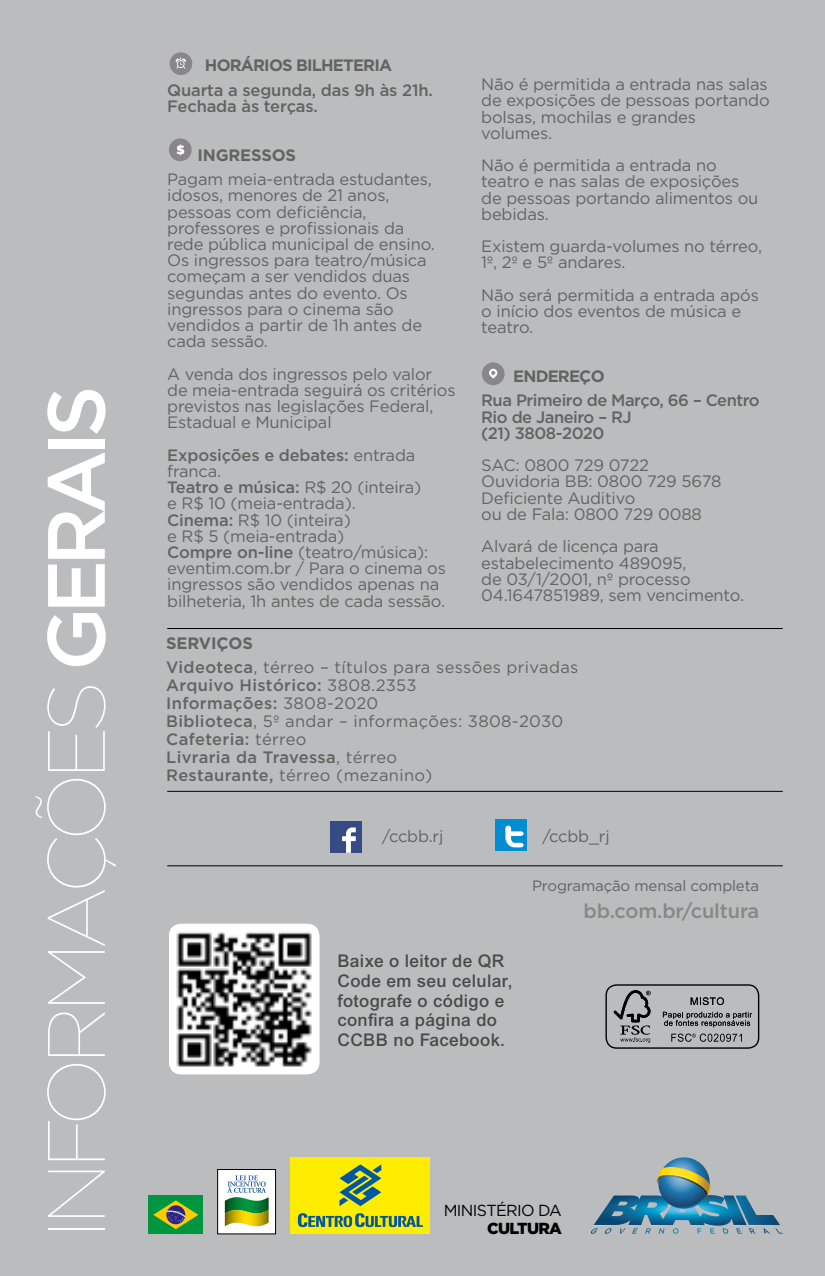
<style>
.page{position:relative;width:825px;height:1276px;background:#bbbcbd}
.page>*{position:absolute;margin:0;border:0;box-sizing:border-box;transform-origin:0 0}
.t1{font:100 81px "Gotham";letter-spacing:-.08em;color:#fff}
.t2{font:500 20.1px "Gotham";letter-spacing:-.01em;color:#878786}
.t3{font:500 17.4px/19.5px "Arial";letter-spacing:.02em;color:#494948}
.t4{font:16.5px/16.2px "Gotham";letter-spacing:-.01em;color:#636362}
.t5{font:16.5px/18px "Gotham";letter-spacing:.02em;color:#636362}
.t6{font:500 16.5px/16.2px "Gotham";letter-spacing:-.03em;color:#636362}
.t7{font:500 16.5px/16.2px "Gotham";letter-spacing:-.01em;color:#636362}
.t8{font:700 16.5px "Gotham";letter-spacing:-.05em;color:#636362}
.t9{font:700 16.5px "Gotham";letter-spacing:-.01em;color:#636362}
.t10{font:15.9px "Gotham";letter-spacing:-.04em;color:#000}
.t11{font:900 15.9px "Gotham";letter-spacing:-.04em;color:#000}
.t12{font:15px "Gotham";letter-spacing:-.01em;color:#636362}
.s1{font-weight:500}
</style>
<div class="page">
<div style="left:170px;top:52px;width:22px;height:23px;background:#888688;border-radius:50%"></div>
<svg style="left:176px;top:58px;width:10px;height:11px"></svg>
<div style="left:169px;top:138px;width:23px;height:23px;background:#888688;border-radius:50%"></div>
<svg style="left:176px;top:144px;width:8px;height:12px"></svg>
<div style="left:482px;top:362px;width:23px;height:23px;background:#888688;border-radius:50%"></div>
<svg style="left:489px;top:369px;width:8px;height:10px"></svg>
<svg style="left:614px;top:990px;width:37px;height:52px"></svg>
<svg style="left:691px;top:997px;width:33px;height:8px"></svg>
<svg style="left:663px;top:1012px;width:89px;height:15px"></svg>
<svg style="left:671px;top:1033px;width:71px;height:8px"></svg>
<div style="left:605px;top:984px;width:154px;height:64px;border:1px solid #000;border-radius:10px"></div>
<hr style="left:167px;top:865px;width:616px;height:1px;background:#000">
<hr style="left:167px;top:791px;width:616px;height:1px;background:#000">
<hr style="left:167px;top:628px;width:616px;height:1px;background:#000">
<div style="left:330px;top:821px;width:32px;height:32px;background:#364b84"></div>
<svg style="left:342px;top:827px;width:14px;height:26px"></svg>
<div style="left:495px;top:819px;width:31px;height:32px;background:#008dd4"></div>
<svg style="left:505px;top:825px;width:19px;height:22px"></svg>
<img style="left:169px;top:924px;width:150px;height:150px">
<div style="left:218px;top:1169px;width:58px;height:65px;background:#fff"></div>
<div style="left:218px;top:1169px;width:58px;height:65px;border:1px solid #000"></div>
<svg style="left:225px;top:1175px;width:44px;height:52px"></svg>
<svg style="left:590px;top:1157px;width:193px;height:76px"></svg>
<div style="left:291px;top:1157px;width:139px;height:76px;background:#ffed00"></div>
<svg style="left:339px;top:1164px;width:42px;height:42px"></svg>
<svg style="left:344px;top:1215px;width:8px;height:12px"></svg>
<svg style="left:298px;top:1213px;width:51px;height:14px"></svg>
<svg style="left:355px;top:1213px;width:68px;height:14px"></svg>
<div style="left:149px;top:1195px;width:54px;height:38px;background:#00963f"></div>
<svg style="left:153px;top:1200px;width:45px;height:29px"></svg>
<h1 class="t1" style="left:33px;top:1238px;width:854px;rotate:-90deg">INFORMAÇÕES <span class="s1">GERAIS</span></h1>
<p class="t8" style="left:205px;top:56px;width:189px">HORÁRIOS BILHETERIA</p>
<p class="t7" style="left:167px;top:81px;width:267px">Quarta a segunda, das 9h às 21h.<br>Fechada às terças.</p>
<p class="t9" style="left:197px;top:145px;width:100px">INGRESSOS</p>
<p class="t4" style="left:167px;top:171px;width:269px">Pagam meia-entrada estudantes, idosos, menores de 21 anos, pessoas com deficiência, professores e profissionais da rede pública municipal de ensino.<br>Os ingressos para teatro/música começam a ser vendidos duas segundas antes do evento. Os ingressos para o cinema são vendidos a partir de 1h antes de cada sessão.</p>
<p class="t4" style="left:167px;top:365px;width:290px">A venda dos ingressos pelo valor de meia-entrada seguirá os critérios previstos nas legislações Federal,<br>Estadual e Municipal</p>
<p class="t4" style="left:167px;top:446px;width:280px"><span class="s1">Exposições e debates:</span> entrada franca.<br><span class="s1">Teatro e música:</span> R$ 20 (inteira)<br>e R$ 10 (meia-entrada).<br><span class="s1">Cinema:</span> R$ 10 (inteira)<br>e R$ 5 (meia-entrada)<br><span class="s1">Compre on-line</span> (teatro/música): eventim.com.br / Para o cinema os ingressos são vendidos apenas na bilheteria, 1h antes de cada sessão.</p>
<p class="t9" style="left:166px;top:633px;width:88px">SERVIÇOS</p>
<p class="t4" style="left:481px;top:76px;width:290px">Não é permitida a entrada nas salas de exposições de pessoas portando bolsas, mochilas e grandes volumes.</p>
<p class="t4" style="left:481px;top:157px;width:279px">Não é permitida a entrada no teatro e nas salas de exposições de pessoas portando alimentos ou bebidas.</p>
<p class="t4" style="left:481px;top:238px;width:282px">Existem guarda-volumes no térreo,<br>1º, 2º e 5º andares.</p>
<p class="t4" style="left:481px;top:287px;width:279px">Não será permitida a entrada após o início dos eventos de música e teatro.</p>
<p class="t8" style="left:513px;top:366px;width:93px">ENDEREÇO</p>
<p class="t6" style="left:481px;top:392px;width:280px">Rua Primeiro de Março, 66 – Centro<br>Rio de Janeiro – RJ<br>(21) 3808-2020</p>
<p class="t4" style="left:481px;top:457px;width:242px">SAC: 0800 729 0722<br>Ouvidoria BB: 0800 729 5678<br>Deficiente Auditivo<br>ou de Fala: 0800 729 0088</p>
<p class="t4" style="left:481px;top:538px;width:264px">Alvará de licença para estabelecimento 489095,<br>de 03/1/2001, nº processo<br>04.1647851989, sem vencimento.</p>
<p class="t5" style="left:166px;top:658px;width:414px"><span class="s1">Videoteca</span>, térreo – títulos para sessões privadas <span class="s1">Arquivo Histórico:</span> 3808.2353<br><span class="s1">Informações:</span> 3808-2020<br><span class="s1">Biblioteca</span>, 5º andar – informações: 3808-2030<br><span class="s1">Cafeteria:</span> térreo<br><span class="s1">Livraria da Travessa</span>, térreo<br><span class="s1">Restaurante,</span> térreo (mezanino)</p>
<p class="t4" style="left:382px;top:828px;width:63px">/ccbb.rj</p>
<p class="t4" style="left:542px;top:827px;width:69px">/ccbb_rj</p>
<p class="t12" style="left:532px;top:877px;width:229px">Programação mensal completa</p>
<p class="t3" style="left:337px;top:951px;width:176px">Baixe o leitor de QR<br>Code em seu celular, fotografe o código e confira a página do<br>CCBB no Facebook.</p>
<p class="t2" style="left:583px;top:899px;width:177px">bb.com.br/cultura</p>
<p class="t10" style="left:444px;top:1201px;width:120px">MINISTÉRIO DA</p>
<p class="t11" style="left:487px;top:1218px;width:76px">CULTURA</p>
</div>
